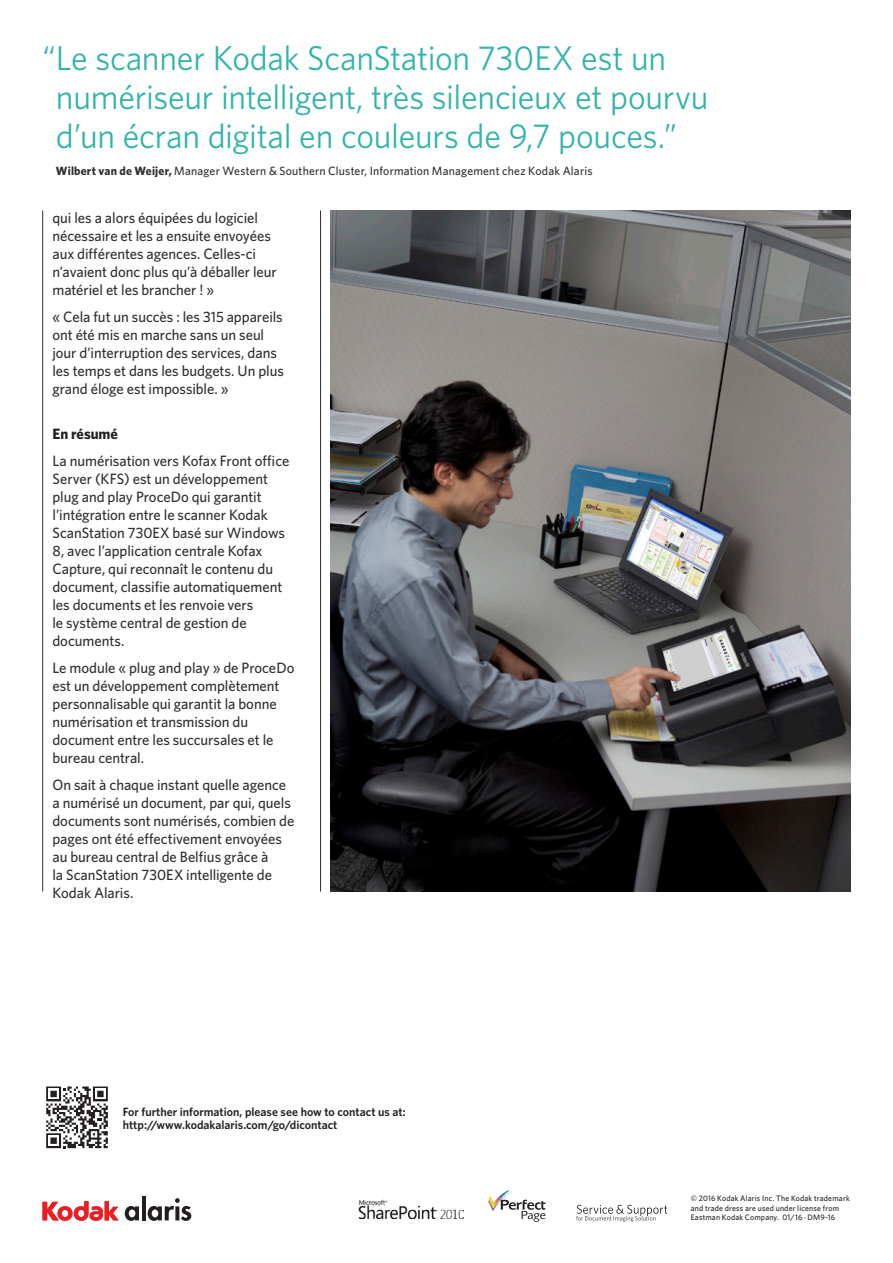
<style>
.page{position:relative;width:893px;height:1263px;background:#fff}
.page>*{position:absolute;margin:0;border:0;box-sizing:border-box;transform-origin:0 0}
.Emphasis_copy_3{font:34.5px/39px "Whitney K";letter-spacing:-.01em;color:#32b4a9}
.Body_copy{font:500 15px/18px "Whitney K";letter-spacing:-.005em;color:#312f30}
.Body_copy-2{font:700 15px "Whitney K";color:#231f20}
.t1{font:600 12px "Whitney K";color:#231f20}
.Emphasis_copy_3-2{font:500 12px "Whitney K";letter-spacing:.015em;color:#312f30}
.t2{font:500 7.95px/9.8px "Whitney K";letter-spacing:.025em;color:#231f20}
.s1{font-weight:700}
</style>
<div class="page">
<hr style="left:42px;top:210px;width:1px;height:681px;background:#312f30">
<hr style="left:320px;top:210px;width:1px;height:681px;background:#312f30">
<img style="left:330px;top:210px;width:520px;height:681px">
<img style="left:358px;top:1199px;width:105px;height:20px">
<svg style="left:488px;top:1190px;width:58px;height:32px"></svg>
<svg style="left:576px;top:1205px;width:91px;height:16px"></svg>
<svg style="left:43px;top:1201px;width:76px;height:20px"></svg>
<svg style="left:125px;top:1206px;width:14px;height:15px"></svg>
<hr style="left:142px;top:1196px;width:4px;height:24px;background:#231f20">
<svg style="left:148px;top:1198px;width:43px;height:23px"></svg>
<svg style="left:46px;top:1148px;width:62px;height:1px"></svg>
<svg style="left:46px;top:1086px;width:62px;height:62px"></svg>
<p class="Emphasis_copy_3" style="left:56px;top:37px;width:654px;text-indent:-13px">“Le scanner Kodak ScanStation 730EX est un numériseur intelligent, très silencieux et pourvu d’un écran digital en couleurs de 9,7 pouces.”</p>
<p class="Emphasis_copy_3-2" style="left:56px;top:163px;width:538px"><span class="s1">Wilbert van de Weijer,</span> Manager Western &amp; Southern Cluster, Information Management chez Kodak Alaris</p>
<p class="Body_copy" style="left:52px;top:208px;width:226px">qui les a alors équipées du logiciel nécessaire et les a ensuite envoyées aux différentes agences. Celles-ci n’avaient donc plus qu’à déballer leur matériel et les brancher ! »</p>
<p class="Body_copy" style="left:52px;top:307px;width:233px">« Cela fut un succès : les 315 appareils ont été mis en marche sans un seul jour d’interruption des services, dans les temps et dans les budgets. Un plus grand éloge est impossible. »</p>
<p class="Body_copy-2" style="left:52px;top:424px;width:67px">En résumé</p>
<p class="Body_copy" style="left:52px;top:451px;width:238px">La numérisation vers Kofax Front office Server (KFS) est un développement plug and play ProceDo qui garantit l’intégration entre le scanner Kodak ScanStation 730EX basé sur Windows 8, avec l’application centrale Kofax Capture, qui reconnaît le contenu du document, classifie automatiquement les documents et les renvoie vers<br>le système central de gestion de documents.</p>
<p class="Body_copy" style="left:52px;top:658px;width:243px">Le module « plug and play » de ProceDo est un développement complètement personnalisable qui garantit la bonne numérisation et transmission du document entre les succursales et le bureau central.</p>
<p class="Body_copy" style="left:52px;top:775px;width:244px">On sait à chaque instant quelle agence a numérisé un document, par qui, quels documents sont numérisés, combien de pages ont été effectivement envoyées au bureau central de Belfius grâce à<br>la ScanStation 730EX intelligente de Kodak Alaris.</p>
<p class="t1" style="left:123px;top:1104px;width:285px">For further information, please see how to contact us at:</p>
<p class="t1" style="left:123px;top:1118px;width:216px">http://www.kodakalaris.com/go/dicontact</p>
<p class="t2" style="left:691px;top:1193px;width:160px">© 2016 Kodak Alaris Inc. The Kodak trademark and trade dress are used under license from<br>Eastman Kodak Company. 01/16 · DM9-16</p>
</div>
